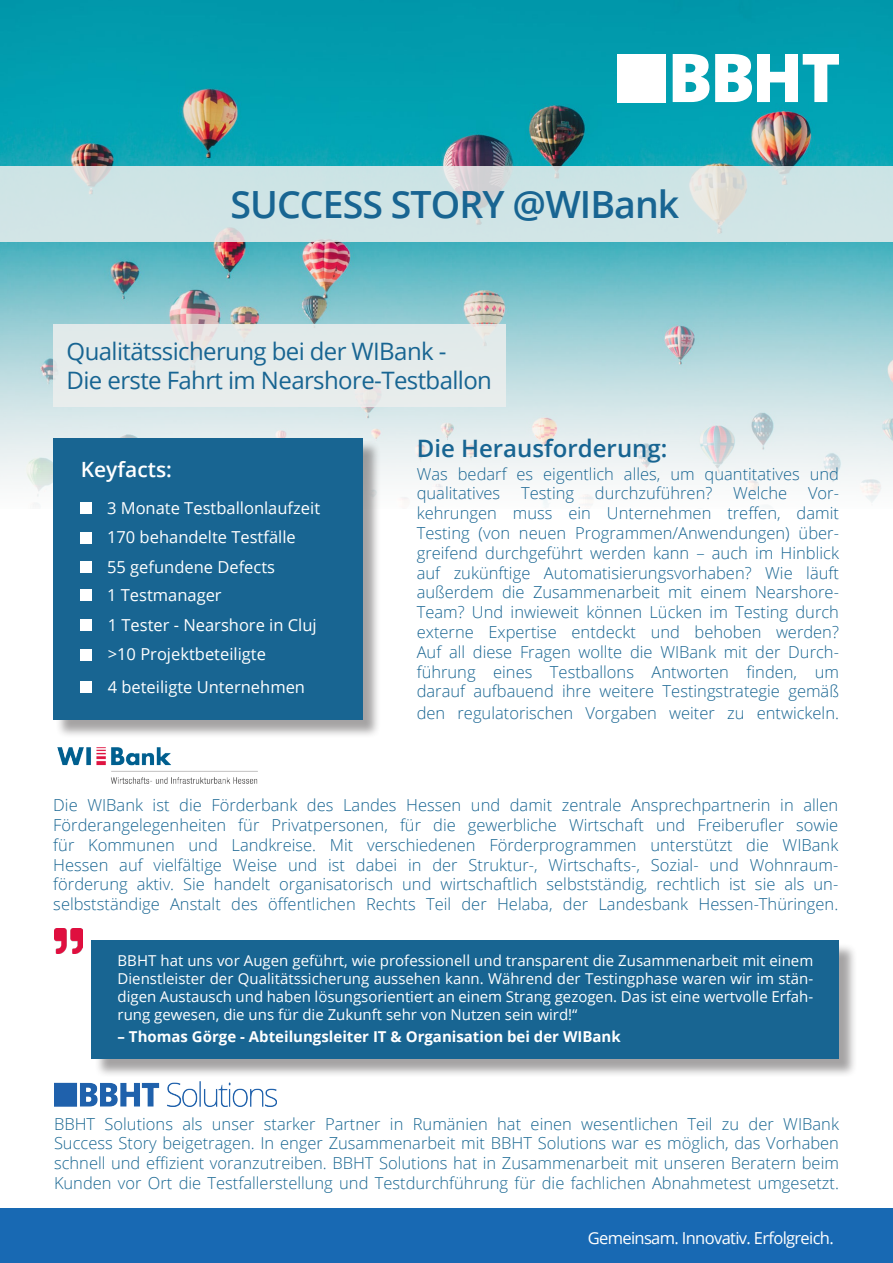
<style>
.page{position:relative;width:893px;height:1263px;background:#fff}
.page>*{position:absolute;margin:0;border:0;box-sizing:border-box;transform-origin:0 0}
.t1{font:600 37.5px "Open Sans";letter-spacing:-.025em;color:#186592}
.t2{font:24px "Open Sans";letter-spacing:-.025em;color:#186592}
.t3{font:600 24px "Open Sans";color:#186592}
.t4{font:600 21px "Open Sans";color:#fff}
.t5{font:300 16.5px/19.8px "Open Sans";color:#186592;text-align:justify}
.t6{font:300 16.5px/19.8px "Open Sans";color:#196792;text-align:justify}
.t7{font:16.5px "Open Sans";color:#fff}
.t8{font:16.5px "Open Sans";letter-spacing:-.04em;color:#fff}
.t9{font:15px/18px "Open Sans";color:#fff;text-align:justify}
.t10{font:700 15px "Open Sans";color:#fff}
</style>
<div class="page">
<div style="left:94px;top:943px;width:764px;height:134px;background:#231f20;opacity:.41"></div>
<div style="left:92px;top:940px;width:747px;height:119px;background:#186592"></div>
<img style="left:0;top:0;width:893px;height:507px">
<svg style="left:0;top:166px;width:893px;height:76px;background:#d0e3e4"></svg>
<div style="left:53px;top:324px;width:453px;height:83px;background:#e5ebeb"></div>
<div style="left:56px;top:440px;width:325px;height:298px;background:#231f20;opacity:.41"></div>
<div style="left:53px;top:438px;width:309px;height:281px;background:#186592"></div>
<div style="left:81px;top:503px;width:11px;height:11px;background:#fff"></div>
<img style="left:58px;top:747px;width:199px;height:36px">
<div style="left:81px;top:532px;width:11px;height:11px;background:#fff"></div>
<div style="left:81px;top:561px;width:11px;height:11px;background:#fff"></div>
<div style="left:81px;top:590px;width:11px;height:11px;background:#fff"></div>
<div style="left:81px;top:619px;width:11px;height:12px;background:#fff"></div>
<div style="left:81px;top:649px;width:11px;height:11px;background:#fff"></div>
<img style="left:54px;top:928px;width:28px;height:25px">
<img style="left:54px;top:1081px;width:222px;height:25px">
<svg style="left:673px;top:54px;width:166px;height:48px"></svg>
<div style="left:617px;top:54px;width:48px;height:48px;background:#fff"></div>
<div style="left:0;top:1209px;width:893px;height:54px;background:#1869b3"></div>
<div style="left:81px;top:681px;width:11px;height:11px;background:#fff"></div>
<p class="t1" style="left:230px;top:179px;width:450px">SUCCESS STORY @WIBank</p>
<p class="t2" style="left:67px;top:335px;width:381px">Qualitätssicherung bei der WIBank -</p>
<p class="t2" style="left:67px;top:364px;width:427px">Die erste Fahrt im Nearshore-Testballon</p>
<p class="t3" style="left:417px;top:431px;width:252px">Die Herausforderung:</p>
<p class="t4" style="left:81px;top:455px;width:93px">Keyfacts:</p>
<p class="t5" style="left:417px;top:463px;width:424px">Was bedarf es eigentlich alles, um quantitatives und qualitatives</p>
<p class="t5" style="left:521px;top:483px;width:55px">Testing</p>
<p class="t5" style="left:595px;top:483px;width:119px">durchzuführen?</p>
<p class="t5" style="left:733px;top:483px;width:56px">Welche</p>
<p class="t5" style="left:417px;top:483px;width:424px;text-indent:391px">Vor&shy;kehrungen muss ein Unternehmen treffen, damit Testing (von neuen Programmen/Anwendungen) über&shy;greifend durchgeführt werden kann – auch im Hinblick auf zukünftige Automatisierungsvorhaben? Wie läuft außerdem die Zusammenarbeit mit einem Nearshore-Team? Und inwieweit können Lücken im Testing durch externe Expertise entdeckt und behoben werden?</p>
<p class="t5" style="left:417px;top:641px;width:424px">Auf all diese Fragen wollte die WIBank mit der Durch&shy;führung eines Testballons Antworten finden, um darauf aufbauend ihre weitere Testingstrategie gemäß</p>
<p class="t5" style="left:417px;top:703px;width:424px">den regulatorischen Vorgaben weiter zu entwickeln.</p>
<p class="t7" style="left:107px;top:496px;width:215px">3 Monate Testballonlaufzeit</p>
<p class="t7" style="left:107px;top:526px;width:190px">170 behandelte Testfälle</p>
<p class="t7" style="left:107px;top:555px;width:170px">55 gefundene Defects</p>
<p class="t7" style="left:107px;top:584px;width:116px">1 Testmanager</p>
<p class="t7" style="left:108px;top:614px;width:211px">1 Tester - Nearshore in Cluj</p>
<p class="t7" style="left:108px;top:643px;width:160px">&gt;10 Projektbeteiligte</p>
<p class="t7" style="left:108px;top:675px;width:199px">4 beteiligte Unternehmen</p>
<p class="t5" style="left:53px;top:795px;width:786px">Die WIBank ist die Förderbank des Landes Hessen und damit zentrale Ansprechpartnerin in allen Förderangelegenheiten für Privatpersonen, für die gewerbliche Wirtschaft und Freiberufler sowie für Kommunen und Landkreise. Mit verschiedenen Förderprogrammen unterstützt die WIBank Hessen auf vielfältige Weise und ist dabei in der Struktur-, Wirtschafts-, Sozial- und Wohnraum&shy;förderung aktiv. Sie handelt organisatorisch und wirtschaftlich selbstständig, rechtlich ist sie als un&shy;selbstständige Anstalt des öffentlichen Rechts Teil der Helaba, der Landesbank Hessen-Thüringen.</p>
<p class="t9" style="left:118px;top:951px;width:697px">BBHT hat uns vor Augen geführt, wie professionell und transparent die Zusammenarbeit mit einem Dienstleister der Qualitätssicherung aussehen kann. Während der Testingphase waren wir im stän&shy;digen Austausch und haben lösungsorientiert an einem Strang gezogen. Das ist eine wertvolle Erfah&shy;rung gewesen, die uns für die Zukunft sehr von Nutzen sein wird!“</p>
<p class="t10" style="left:118px;top:1026px;width:505px">– Thomas Görge - Abteilungsleiter IT &amp; Organisation bei der WIBank</p>
<p class="t6" style="left:54px;top:1113px;width:786px">BBHT Solutions als unser starker Partner in Rumänien hat einen wesentlichen Teil zu der WIBank Success Story beigetragen. In enger Zusammenarbeit mit BBHT Solutions war es möglich, das Vorhaben schnell und effizient voranzutreiben. BBHT Solutions hat in Zusammenarbeit mit unseren Beratern beim Kunden vor Ort die Testfallerstellung und Testdurchführung für die fachlichen Abnahmetest umgesetzt.</p>
<p class="t8" style="left:588px;top:1226px;width:247px">Gemeinsam. Innovativ. Erfolgreich.</p>
</div>
